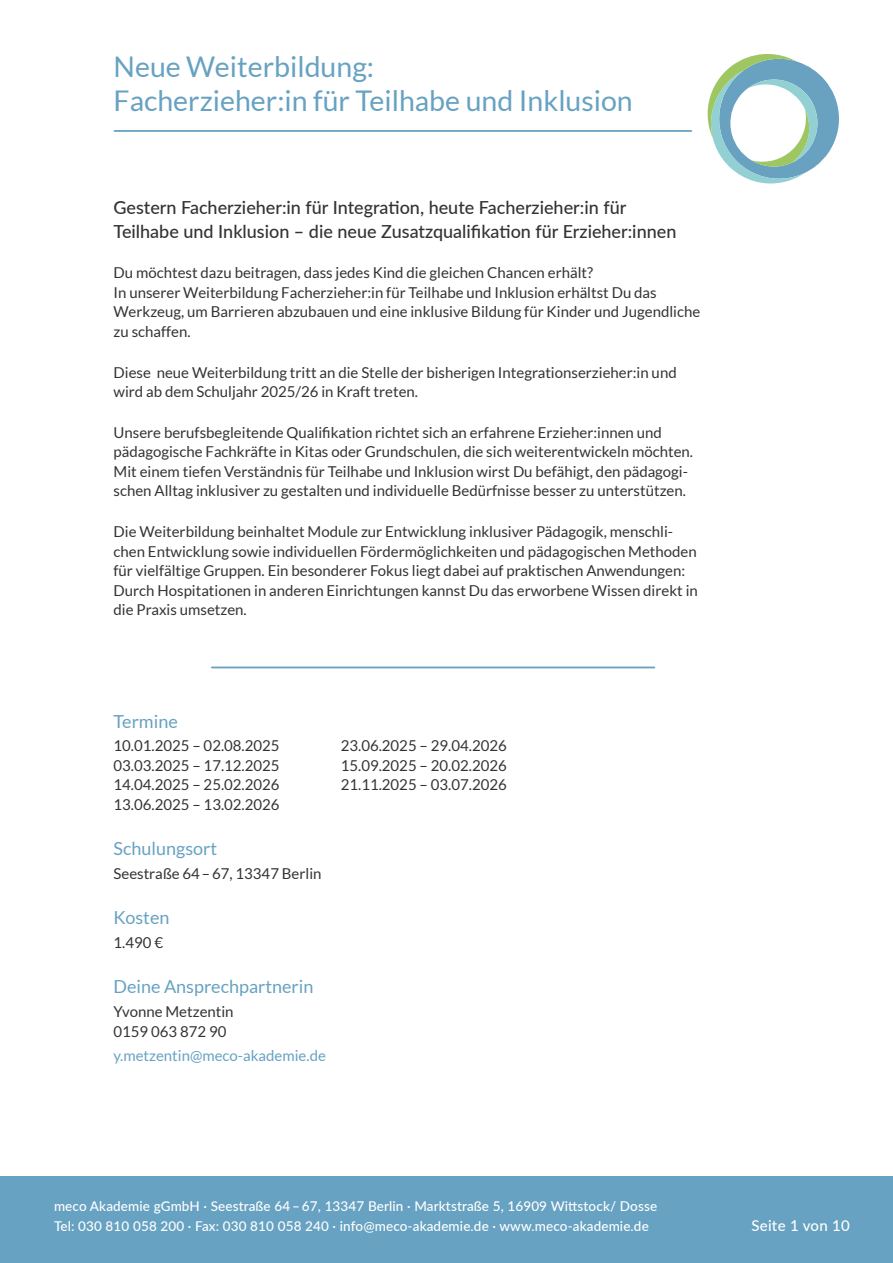
<style>
.page{position:relative;width:893px;height:1263px;background:#fff}
.page>*{position:absolute;margin:0;border:0;box-sizing:border-box;transform-origin:0 0}
.Titel{font:28.5px/34.2px "Lato";color:#67a2c2}
.Teasertext{font:500 18px/24px "Lato";color:#333}
.t1{font:18px "Lato";color:#67a2c2}
.Fließtext_letzter{font:15px/19.5px "Lato";color:#333}
.t2{font:15px "Lato";color:#67a2c2}
.t3{font:500 15px "Lato";letter-spacing:.02em;color:#fff}
.t4{font:500 13.5px/19.5px "Lato";letter-spacing:.01em;color:#fff}
</style>
<div class="page">
<div style="left:0;top:1177px;width:893px;height:86px;background:#67a2c2"></div>
<hr style="left:114px;top:130px;width:577px;height:2px;background:#67a2c2">
<hr style="left:212px;top:666px;width:442px;height:2px;background:#67a2c2">
<svg style="left:708px;top:54px;width:131px;height:129px"></svg>
<p class="Titel" style="left:114px;top:49px;width:521px">Neue Weiterbildung:<br>Facherzieher:in für Teilhabe und Inklusion</p>
<p class="Teasertext" style="left:114px;top:194px;width:564px">Gestern Facherzieher:in für Integration, heute Facherzieher:in für<br>Teilhabe und Inklusion – die neue Zusatzqualifikation für Erzieher:innen</p>
<p class="Fließtext_letzter" style="left:114px;top:263px;width:588px">Du möchtest dazu beitragen, dass jedes Kind die gleichen Chancen erhält?<br>In unserer Weiterbildung Facherzieher:in für Teilhabe und Inklusion erhältst Du das Werkzeug, um Barrieren abzubauen und eine inklusive Bildung für Kinder und Jugendliche zu schaffen.</p>
<p class="Fließtext_letzter" style="left:114px;top:362px;width:565px">Diese neue Weiterbildung tritt an die Stelle der bisherigen Integrationserzieher:in und wird ab dem Schuljahr 2025/26 in Kraft treten.</p>
<p class="Fließtext_letzter" style="left:114px;top:422px;width:581px">Unsere berufsbegleitende Qualifikation richtet sich an erfahrene Erzieher:innen und pädagogische Fachkräfte in Kitas oder Grundschulen, die sich weiterentwickeln möchten.<br>Mit einem tiefen Verständnis für Teilhabe und Inklusion wirst Du befähigt, den pädagogi&shy;schen Alltag inklusiver zu gestalten und individuelle Bedürfnisse besser zu unterstützen.</p>
<p class="Fließtext_letzter" style="left:114px;top:522px;width:586px">Die Weiterbildung beinhaltet Module zur Entwicklung inklusiver Pädagogik, menschli&shy;chen Entwicklung sowie individuellen Fördermöglichkeiten und pädagogischen Methoden für vielfältige Gruppen. Ein besonderer Fokus liegt dabei auf praktischen Anwendungen:<br>Durch Hospitationen in anderen Einrichtungen kannst Du das erworbene Wissen direkt in die Praxis umsetzen.</p>
<h3 class="t1" style="left:114px;top:711px;width:66px">Termine</h3>
<p class="Fließtext_letzter" style="left:114px;top:736px;width:168px;text-align:justify">10.01.2025 – 02.08.2025<br>03.03.2025 – 17.12.2025<br>14.04.2025 – 25.02.2026<br>13.06.2025 – 13.02.2026</p>
<h3 class="t1" style="left:114px;top:839px;width:105px">Schulungsort</h3>
<p class="Fließtext_letzter" style="left:114px;top:864px;width:210px">Seestraße 64–67, 13347 Berlin</p>
<h3 class="t1" style="left:114px;top:908px;width:57px">Kosten</h3>
<p class="Fließtext_letzter" style="left:114px;top:933px;width:51px">1.490 €</p>
<h3 class="t1" style="left:114px;top:977px;width:201px">Deine Ansprechpartnerin</h3>
<h3 class="Fließtext_letzter" style="left:114px;top:1002px;width:122px">Yvonne Metzentin<br>0159 063 872 90</h3>
<h3 class="t2" style="left:114px;top:1047px;width:214px">y.metzentin@meco-akademie.de</h3>
<h3 class="Fließtext_letzter" style="left:341px;top:736px;width:168px;text-align:justify">23.06.2025 – 29.04.2026<br>15.09.2025 – 20.02.2026<br>21.11.2025 – 03.07.2026</h3>
<p class="t4" style="left:54px;top:1196px;width:605px">meco Akademie gGmbH · Seestraße 64 – 67, 13347 Berlin · Marktstraße 5, 16909 Wittstock/ Dosse<br>Tel: 030 810 058 200 · Fax: 030 810 058 240 · info@meco-akademie.de · www.meco-akademie.de</p>
<p class="t3" style="left:751px;top:1215px;width:100px">Seite 1 von 10</p>
</div>
